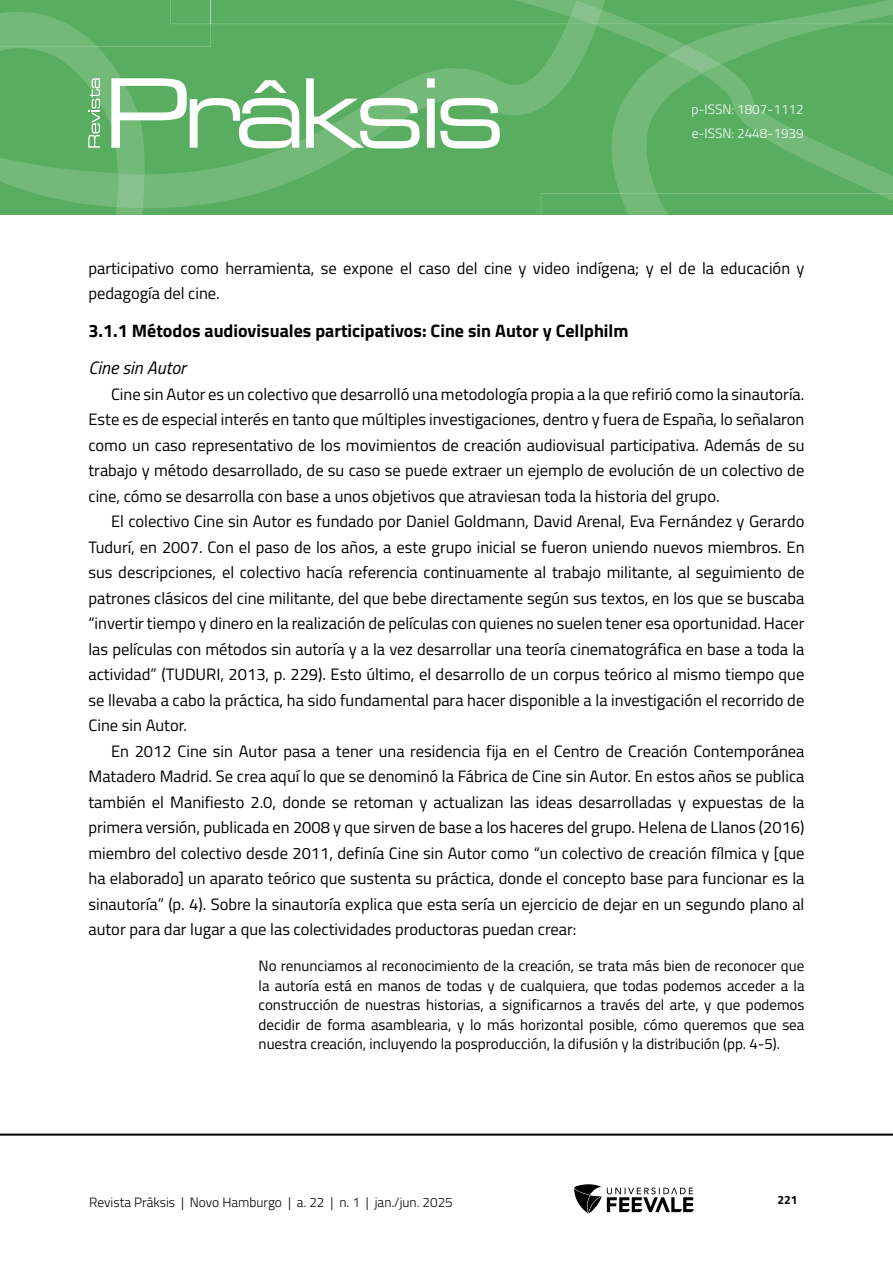
<style>
.page{position:relative;width:893px;height:1263px;background:#fff}
.page>*{position:absolute;margin:0;border:0;box-sizing:border-box;transform-origin:0 0}
.TITULO_3{font:700 18px "Titillium Web";color:#000}
.TITULO_4{font:italic 18px "Titillium Web";color:#000}
.Corpo_de_texto{font:16.5px/25.5px "Titillium Web";color:#000;text-align:justify}
.Citação{font:15px/19.5px "Titillium Web";color:#000;text-align:justify}
.t1{font:300 13.5px "Titillium Web";color:#000}
.t2{font:300 13.5px/24px "Titillium Web";color:#fff}
.t3{font:700 12px "Titillium Web";color:#000}
</style>
<div class="page">
<hr style="left:0;top:1133px;width:893px;height:3px;background:#000">
<svg style="left:574px;top:1184px;width:120px;height:29px"></svg>
<svg style="left:0;top:0;width:893px;height:215px;background:#65b26c"></svg>
<p class="t2" style="left:691px;top:97px;width:114px">p-ISSN: 1807-1112 e-ISSN: 2448-1939</p>
<p class="Corpo_de_texto" style="left:88px;top:254px;width:717px">participativo como herramienta, se expone el caso del cine y video indígena; y el de la educación y pedagogía del cine.</p>
<p class="TITULO_3" style="left:88px;top:317px;width:542px">3.1.1 Métodos audiovisuales participativos: Cine sin Autor y Cellphilm</p>
<p class="TITULO_4" style="left:88px;top:355px;width:99px">Cine sin Autor</p>
<p class="Corpo_de_texto" style="left:88px;top:380px;width:717px;text-indent:22px">Cine sin Autor es un colectivo que desarrolló una metodología propia a la que refirió como la sinautoría.<br>Este es de especial interés en tanto que múltiples investigaciones, dentro y fuera de España, lo señalaron como un caso representativo de los movimientos de creación audiovisual participativa. Además de su trabajo y método desarrollado, de su caso se puede extraer un ejemplo de evolución de un colectivo de cine, cómo se desarrolla con base a unos objetivos que atraviesan toda la historia del grupo.</p>
<p class="Corpo_de_texto" style="left:88px;top:508px;width:717px;text-indent:22px">El colectivo Cine sin Autor es fundado por Daniel Goldmann, David Arenal, Eva Fernández y Gerardo Tudurí, en 2007. Con el paso de los años, a este grupo inicial se fueron uniendo nuevos miembros. En sus descripciones, el colectivo hacía referencia continuamente al trabajo militante, al seguimiento de patrones clásicos del cine militante, del que bebe directamente según sus textos, en los que se buscaba “invertir tiempo y dinero en la realización de películas con quienes no suelen tener esa oportunidad. Hacer las películas con métodos sin autoría y a la vez desarrollar una teoría cinematográfica en base a toda la actividad” (TUDURI, 2013, p. 229). Esto último, el desarrollo de un corpus teórico al mismo tiempo que se llevaba a cabo la práctica, ha sido fundamental para hacer disponible a la investigación el recorrido de Cine sin Autor.</p>
<p class="Corpo_de_texto" style="left:88px;top:737px;width:717px;text-indent:22px">En 2012 Cine sin Autor pasa a tener una residencia fija en el Centro de Creación Contemporánea Matadero Madrid. Se crea aquí lo que se denominó la Fábrica de Cine sin Autor. En estos años se publica también el Manifiesto 2.0, donde se retoman y actualizan las ideas desarrolladas y expuestas de la primera versión, publicada en 2008 y que sirven de base a los haceres del grupo. Helena de Llanos (2016) miembro del colectivo desde 2011, definía Cine sin Autor como “un colectivo de creación fílmica y [que ha elaborado] un aparato teórico que sustenta su práctica, donde el concepto base para funcionar es la sinautoría” (p. 4). Sobre la sinautoría explica que esta sería un ejercicio de dejar en un segundo plano al autor para dar lugar a que las colectividades productoras puedan crear:</p>
<p class="Citação" style="left:259px;top:955px;width:547px">No renunciamos al reconocimiento de la creación, se trata más bien de reconocer que la autoría está en manos de todas y de cualquiera, que todas podemos acceder a la construcción de nuestras historias, a significarnos a través del arte, y que podemos decidir de forma asamblearia, y lo más horizontal posible, cómo queremos que sea nuestra creación, incluyendo la posproducción, la difusión y la distribución (pp. 4-5).</p>
<p class="t1" style="left:89px;top:1192px;width:365px">Revista Prâksis | Novo Hamburgo | a. 22 | n. 1 | jan./jun. 2025</p>
<p class="t3" style="left:777px;top:1190px;width:22px">221</p>
</div>
